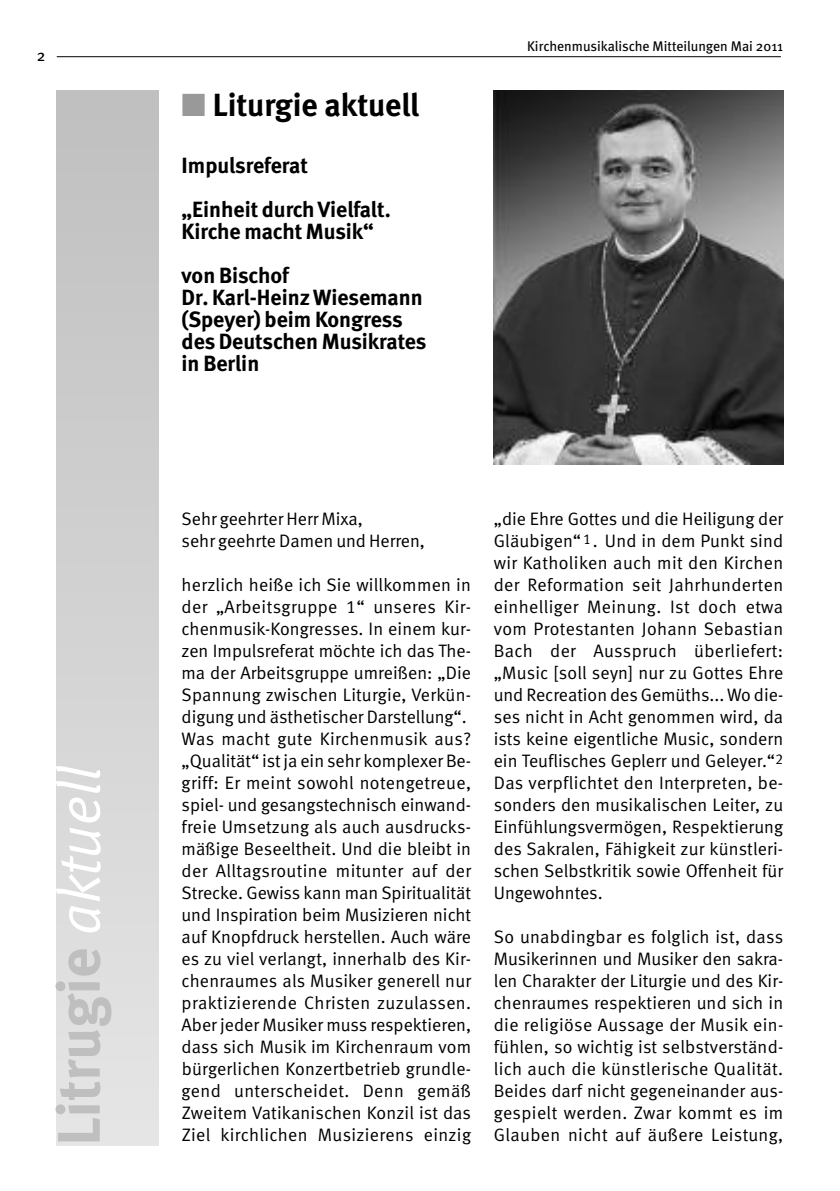
<style>
.page{position:relative;width:840px;height:1191px;background:#fff}
.page>*{position:absolute;margin:0;border:0;box-sizing:border-box;transform-origin:0 0}
.t1{font:700 60px "Meta";color:#bfbfbf}
.t2{font:700 32px "Meta";color:#000}
.t3{font:22px/22px "Meta Bold LF";color:#000}
.t4{font:18px/22px "Meta Normal LF";letter-spacing:.005em;color:#000}
.t5{font:16px "Meta";color:#000}
.t6{font:14px "Meta";color:#000}
.s1{font-family:"Meta Normal";font-weight:400;font-style:italic;color:#fff}
.s2{color:#999}
</style>
<div class="page">
<div style="left:57px;top:91px;width:102px;height:1054px;background:linear-gradient(to bottom,#c0c0c0,#e5e5e5)"></div>
<hr style="left:57px;top:56px;width:723px;height:1px;background:#000">
<img style="left:493px;top:91px;width:289px;height:373px">
<p class="t5" style="left:37px;top:49px;width:10px">2</p>
<h1 class="t1" style="left:56px;top:1145px;width:381px;rotate:-90deg">Litrugie <span class="s1">aktuell</span></h1>
<h2 class="t2" style="left:181px;top:93px;width:239px"><span class="s2">■</span> Liturgie aktuell</h2>
<p class="t3" style="left:181px;top:145px;width:211px;line-height:44px">Impulsreferat<br>„Einheit durch Vielfalt.</p>
<p class="t3" style="left:181px;top:211px;width:194px;line-height:44px">Kirche macht Musik“ von Bischof</p>
<p class="t3" style="left:181px;top:288px;width:246px">Dr. Karl-Heinz Wiesemann (Speyer) beim Kongress des Deutschen Musikrates in Berlin</p>
<p class="t6" style="left:526px;top:41px;width:257px">Kirchenmusikalische Mitteilungen Mai 2011</p>
<p class="t4" style="left:181px;top:509px;width:245px">Sehr geehrter Herr Mixa,<br>sehr geehrte Damen und Herren,</p>
<p class="t4" style="left:181px;top:575px;width:291px">herzlich heiße ich Sie willkommen in der „Arbeitsgruppe 1“ unseres Kir&shy;chenmusik-Kongresses. In einem kur&shy;zen Impulsreferat möchte ich das The&shy;ma der Arbeitsgruppe umreißen: „Die Spannung zwischen Liturgie, Verkün&shy;digung und ästhetischer Darstellung“.<br>Was macht gute Kirchenmusik aus? „Qualität“ ist ja ein sehr komplexer Be&shy;griff: Er meint sowohl notengetreue, spiel- und gesangstechnisch einwand&shy;freie Umsetzung als auch ausdrucks&shy;mäßige Beseeltheit. Und die bleibt in der Alltagsroutine mitunter auf der Strecke. Gewiss kann man Spiritualität und Inspiration beim Musizieren nicht auf Knopfdruck herstellen. Auch wäre es zu viel verlangt, innerhalb des Kir&shy;chenraumes als Musiker generell nur praktizierende Christen zuzulassen.<br>Aber jeder Musiker muss respektieren, dass sich Musik im Kirchenraum vom bürgerlichen Konzertbetrieb grundle&shy;gend unterscheidet. Denn gemäß Zweitem Vatikanischen Konzil ist das Ziel kirchlichen Musizierens einzig</p>
<p class="t4" style="left:493px;top:509px;width:291px;text-align:justify">„die Ehre Gottes und die Heiligung der Gläubigen“ <sup>1</sup>. Und in dem Punkt sind wir Katholiken auch mit den Kirchen der Reformation seit Jahrhunderten einhelliger Meinung. Ist doch etwa vom Protestanten Johann Sebastian Bach der Ausspruch überliefert: „Music [soll seyn] nur zu Gottes Ehre und Recreation desGemüths... Wo die&shy;ses nicht in Acht genommen wird, da ists keine eigentliche Music, sondern ein Teuflisches Geplerr und Geleyer.“<sup>2<br></sup>Das verpflichtet den Interpreten, be&shy;sonders den musikalischen Leiter, zu Einfühlungsvermögen, Respektierung des Sakralen, Fähigkeit zur künstleri&shy;schen Selbstkritik sowie Offenheit für Ungewohntes.</p>
<p class="t4" style="left:493px;top:927px;width:291px;text-align:justify">So unabdingbar es folglich ist, dass Musikerinnen und Musiker den sakra&shy;len Charakter der Liturgie und des Kir&shy;chenraumes respektieren und sich in die religiöse Aussage der Musik ein&shy;fühlen, so wichtig ist selbstverständ&shy;lich auch die künstlerische Qualität.<br>Beides darf nicht gegeneinander aus&shy;gespielt werden. Zwar kommt es im Glauben nicht auf äußere Leistung,</p>
</div>
